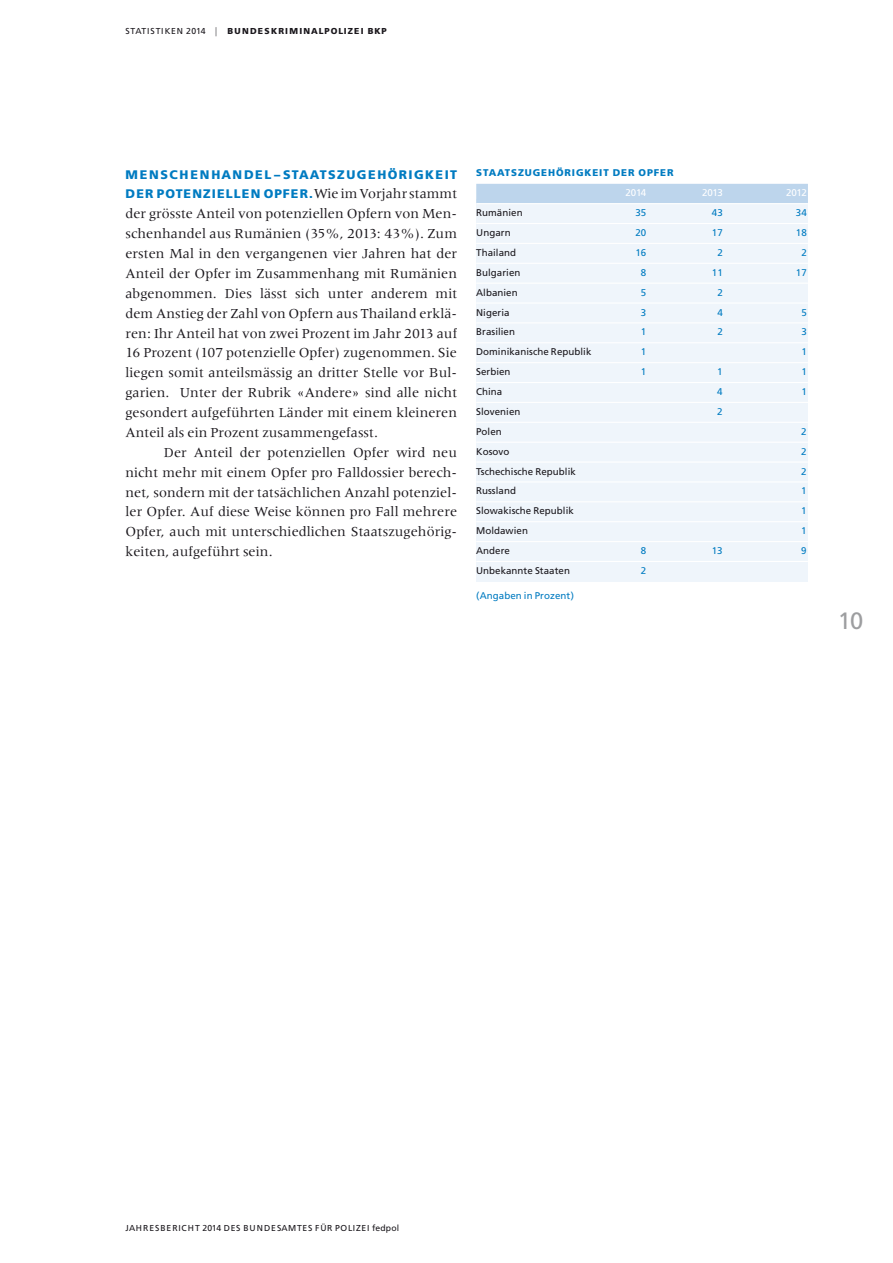
<style>
.page{position:relative;width:893px;height:1263px;background:#fff}
.page>*{position:absolute;margin:0;border:0;box-sizing:border-box;transform-origin:0 0}
.t1{font:23.7px "Frutiger";color:#9d9ea0}
.t2{font:14.25px/20px "Meridien";letter-spacing:.005em;color:#1a171c}
.t3{font:900 12.45px "Frutiger";letter-spacing:.105em;color:#007bc1}
.t4{font:9.75px "Frutiger";letter-spacing:.005em;color:#1a171c}
.t5{font:9.75px "Frutiger";letter-spacing:.005em;color:#007bc1}
.t6{font:900 9.75px "Frutiger";letter-spacing:.09em;color:#007bc1}
.t7{font:9.75px "Frutiger";letter-spacing:-.035em;color:#fff}
.t8{font:8.7px "Frutiger";letter-spacing:.085em;color:#1a171c}
.t9{font:900 8.7px "Frutiger";letter-spacing:.13em;color:#1a171c}
.s1{font-weight:300;font-stretch:condensed;font-size:9.15px}
.s2{font-weight:900}
.s3{font-family:"Frutiger";font-weight:900;font-size:12.45px;color:#007bc1}
</style>
<div class="page">
<div style="left:476px;top:199px;width:332px;height:382px;background:#eff5fb"></div>
<div style="left:476px;top:184px;width:332px;height:20px;background:#bdd5ec"></div>
<hr style="left:476px;top:203px;width:332px;height:1px;background:#fff">
<hr style="left:476px;top:223px;width:332px;height:1px;background:#fff">
<hr style="left:476px;top:243px;width:332px;height:1px;background:#fff">
<hr style="left:476px;top:263px;width:332px;height:1px;background:#fff">
<hr style="left:476px;top:283px;width:332px;height:1px;background:#fff">
<hr style="left:476px;top:302px;width:332px;height:2px;background:#fff">
<hr style="left:476px;top:322px;width:332px;height:1px;background:#fff">
<hr style="left:476px;top:342px;width:332px;height:1px;background:#fff">
<hr style="left:476px;top:362px;width:332px;height:1px;background:#fff">
<hr style="left:476px;top:382px;width:332px;height:1px;background:#fff">
<hr style="left:476px;top:402px;width:332px;height:1px;background:#fff">
<hr style="left:476px;top:422px;width:332px;height:1px;background:#fff">
<hr style="left:476px;top:442px;width:332px;height:1px;background:#fff">
<hr style="left:476px;top:461px;width:332px;height:2px;background:#fff">
<hr style="left:476px;top:481px;width:332px;height:1px;background:#fff">
<hr style="left:476px;top:501px;width:332px;height:1px;background:#fff">
<hr style="left:476px;top:521px;width:332px;height:1px;background:#fff">
<hr style="left:476px;top:541px;width:332px;height:1px;background:#fff">
<hr style="left:476px;top:561px;width:332px;height:1px;background:#fff">
<p class="t8" style="left:125px;top:26px;width:118px">STATISTIKEN 2014 <span class="s1">|</span> <span class="s2">BUNDE</span></p>
<p class="t9" style="left:264px;top:25px;width:29px">SKRIMINALP</p>
<p class="t9" style="left:331px;top:25px;width:58px">OLIZEI BKP</p>
<p class="t3" style="left:125px;top:167px;width:56px">MENSCHENHANDEL</p>
<p class="t3" style="left:274px;top:167px;width:19px">–STAAT</p>
<p class="t3" style="left:328px;top:167px;width:30px">SZUGEHÖ</p>
<p class="t3" style="left:399px;top:167px;width:45px">RIG KEIT</p>
<p class="t3" style="left:125px;top:186px;width:60px">DE R POTEN</p>
<p class="t3" style="left:203px;top:186px;width:18px">ZIELLEN</p>
<p class="t3" style="left:264px;top:186px;width:10px">OPFE</p>
<p class="t2" style="left:125px;top:184px;width:333px;text-indent:174px"><span class="s3">R.</span> Wie im Vorjahr stammt der grösste Anteil von potenziellen Opfern von Men&shy;schenhandel aus Rumänien (35%, 2013: 43%). Zum ersten Mal in den vergangenen vier Jahren hat der Anteil der Opfer im Zusammenhang mit Rumänien abgenommen. Dies lässt sich unter anderem mit dem Anstieg der Zahl von Opfern aus Thailand erklä&shy;ren: Ihr Anteil hat von zwei Prozent im Jahr 2013 auf 16 Prozent (107 potenzielle Opfer) zugenommen. Sie liegen somit anteilsmässig an dritter Stelle vor Bul&shy;garien. Unter der Rubrik «Andere» sind alle nicht gesondert aufgeführten Länder mit einem kleineren Anteil als ein Prozent zusammengefasst.</p>
<p class="t2" style="left:125px;top:442px;width:333px;text-align:justify;text-indent:38px">Der Anteil der potenziellen Opfer wird neu nicht mehr mit einem Opfer pro Falldossier berech&shy;net, sondern mit der tatsächlichen Anzahl potenziel&shy;ler Opfer. Auf diese Weise können pro Fall mehrere Opfer, auch mit unterschiedlichen Staatszugehörig&shy;keiten, aufgeführt sein.</p>
<p class="t6" style="left:476px;top:167px;width:8px">STAAT</p>
<p class="t6" style="left:511px;top:167px;width:23px">SZUGEHÖ</p>
<p class="t6" style="left:564px;top:167px;width:35px">RIG KEIT</p>
<p class="t6" style="left:613px;top:167px;width:34px">DEROPFE</p>
<p class="t6" style="left:667px;top:167px;width:8px">R</p>
<p class="t7" style="left:625px;top:187px;width:22px">2014</p>
<p class="t7" style="left:702px;top:187px;width:22px">2013</p>
<p class="t7" style="left:786px;top:187px;width:22px">2012</p>
<p class="t4" style="left:476px;top:207px;width:48px">Rumänien</p>
<p class="t5" style="left:635px;top:207px;width:12px">35</p>
<p class="t5" style="left:712px;top:207px;width:12px">43</p>
<p class="t5" style="left:796px;top:207px;width:12px">34</p>
<p class="t4" style="left:476px;top:227px;width:36px">Ungarn</p>
<p class="t5" style="left:635px;top:227px;width:12px">20</p>
<p class="t5" style="left:712px;top:227px;width:12px">17</p>
<p class="t5" style="left:796px;top:227px;width:12px">18</p>
<p class="t4" style="left:476px;top:247px;width:41px">Thailand</p>
<p class="t5" style="left:635px;top:247px;width:12px">16</p>
<p class="t5" style="left:717px;top:247px;width:7px">2</p>
<p class="t5" style="left:801px;top:247px;width:7px">2</p>
<p class="t4" style="left:476px;top:267px;width:46px">Bulgarien</p>
<p class="t5" style="left:641px;top:267px;width:7px">8</p>
<p class="t5" style="left:712px;top:267px;width:12px">11</p>
<p class="t5" style="left:796px;top:267px;width:12px">17</p>
<p class="t4" style="left:476px;top:286px;width:43px">Albanien</p>
<p class="t5" style="left:641px;top:286px;width:7px">5</p>
<p class="t5" style="left:717px;top:286px;width:7px">2</p>
<p class="t4" style="left:476px;top:306px;width:35px">Nigeria</p>
<p class="t5" style="left:641px;top:306px;width:7px">3</p>
<p class="t5" style="left:717px;top:306px;width:7px">4</p>
<p class="t5" style="left:801px;top:306px;width:7px">5</p>
<p class="t4" style="left:476px;top:326px;width:40px">Brasilien</p>
<p class="t5" style="left:641px;top:326px;width:7px">1</p>
<p class="t5" style="left:717px;top:326px;width:7px">2</p>
<p class="t5" style="left:801px;top:326px;width:7px">3</p>
<p class="t4" style="left:476px;top:346px;width:117px">Dominikanische Republik</p>
<p class="t5" style="left:641px;top:346px;width:7px">1</p>
<p class="t5" style="left:801px;top:346px;width:7px">1</p>
<p class="t4" style="left:476px;top:366px;width:36px">Serbien</p>
<p class="t5" style="left:641px;top:366px;width:7px">1</p>
<p class="t5" style="left:717px;top:366px;width:7px">1</p>
<p class="t5" style="left:801px;top:366px;width:7px">1</p>
<p class="t4" style="left:476px;top:386px;width:28px">China</p>
<p class="t5" style="left:717px;top:386px;width:7px">4</p>
<p class="t5" style="left:801px;top:386px;width:7px">1</p>
<p class="t4" style="left:476px;top:406px;width:46px">Slovenien</p>
<p class="t5" style="left:717px;top:406px;width:7px">2</p>
<p class="t4" style="left:476px;top:426px;width:27px">Polen</p>
<p class="t5" style="left:801px;top:426px;width:7px">2</p>
<p class="t4" style="left:476px;top:445px;width:35px">Kosovo</p>
<p class="t5" style="left:801px;top:445px;width:7px">2</p>
<p class="t4" style="left:476px;top:465px;width:101px">Tschechische Republik</p>
<p class="t5" style="left:801px;top:465px;width:7px">2</p>
<p class="t4" style="left:476px;top:485px;width:41px">Russland</p>
<p class="t5" style="left:801px;top:485px;width:7px">1</p>
<p class="t4" style="left:476px;top:505px;width:99px">Slowakische Republik</p>
<p class="t5" style="left:801px;top:505px;width:7px">1</p>
<p class="t4" style="left:476px;top:525px;width:53px">Moldawien</p>
<p class="t5" style="left:801px;top:525px;width:7px">1</p>
<p class="t4" style="left:476px;top:545px;width:35px">Andere</p>
<p class="t5" style="left:641px;top:545px;width:7px">8</p>
<p class="t5" style="left:712px;top:545px;width:12px">13</p>
<p class="t5" style="left:801px;top:545px;width:7px">9</p>
<p class="t4" style="left:476px;top:565px;width:95px">Unbekannte Staaten</p>
<p class="t5" style="left:641px;top:565px;width:7px">2</p>
<p class="t5" style="left:476px;top:590px;width:99px">(Angaben in Prozent)</p>
<h1 class="t1" style="left:838px;top:607px;width:27px">10</h1>
<p class="t8" style="left:125px;top:1223px;width:275px">JAHRESBERICHT 2014 DES BUNDESAMTES FÜR POLIZEI fedpol</p>
</div>
